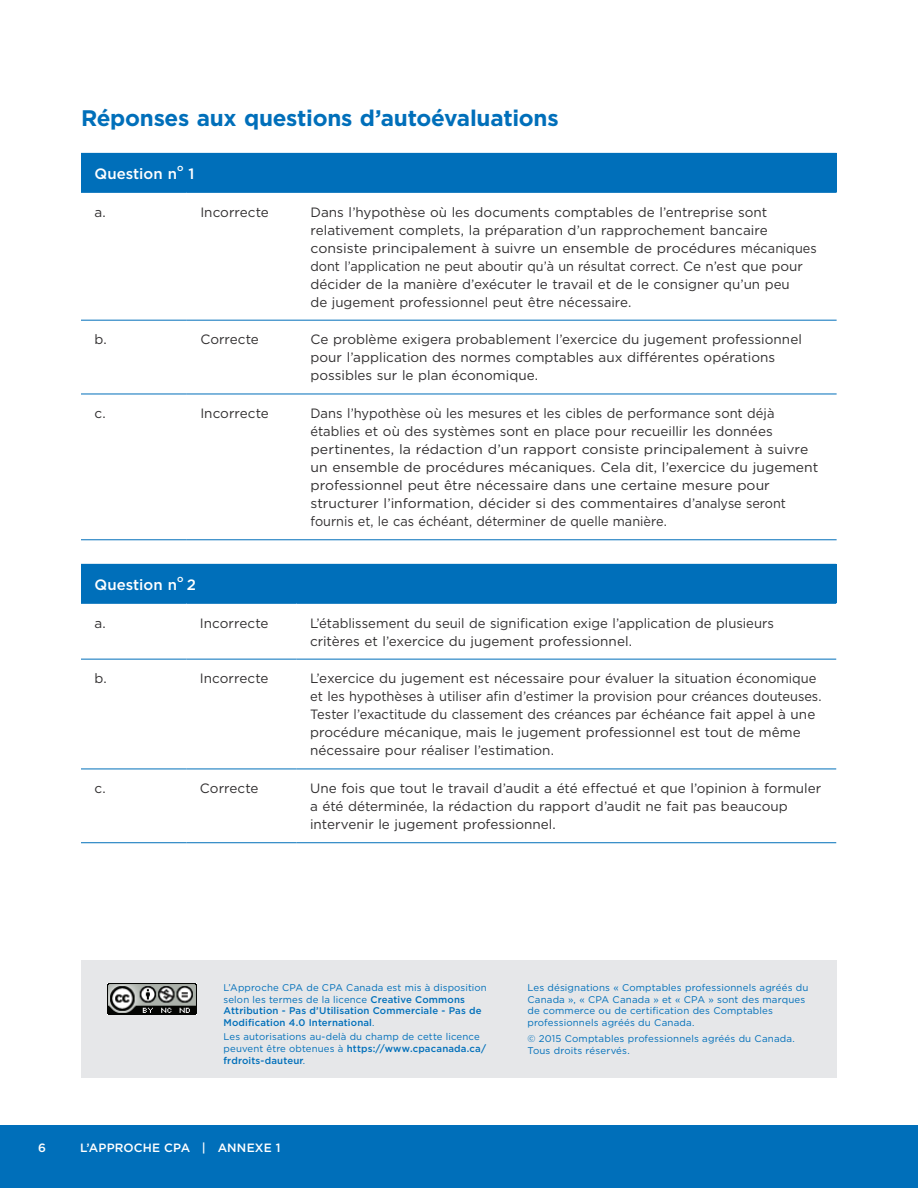
<style>
.page{position:relative;width:918px;height:1188px;background:#fff}
.page>*{position:absolute;margin:0;border:0;box-sizing:border-box;transform-origin:0 0}
.t1{font:700 22.5px "Gotham";letter-spacing:-.01em;color:#006fba}
.t2{font:500 15px "Gotham";color:#fff}
.t3{font:13.5px/18px "Gotham";color:#312f30}
.t4{font:13.5px/18px "Gotham";color:#312f30;scale:.96 1}
.t5{font:500 12px "Gotham";letter-spacing:.01em;color:#fff}
.t6{font:9.75px/11.6px "Gotham";letter-spacing:.015em;color:#006fba}
.t7{font:500 9.75px/11.6px "Gotham";letter-spacing:.01em;color:#006fba}
.t8{font:500 9.75px "Gotham";color:#fff}
.s1{font-weight:400}
.s2{font-weight:500}
</style>
<div class="page">
<div style="left:0;top:1125px;width:918px;height:63px;background:#006fba"></div>
<div style="left:81px;top:960px;width:756px;height:118px;background:#e6e7e9"></div>
<img style="left:107px;top:983px;width:90px;height:32px">
<div style="left:81px;top:153px;width:756px;height:39px;background:#006fba"></div>
<hr style="left:81px;top:192px;width:106px;height:1px;background:#006fba">
<hr style="left:187px;top:192px;width:110px;height:1px;background:#006fba">
<hr style="left:297px;top:192px;width:540px;height:1px;background:#006fba">
<hr style="left:187px;top:320px;width:110px;height:1px;background:#006fba">
<hr style="left:297px;top:320px;width:540px;height:1px;background:#006fba">
<hr style="left:187px;top:394px;width:110px;height:1px;background:#006fba">
<hr style="left:297px;top:394px;width:540px;height:1px;background:#006fba">
<hr style="left:81px;top:320px;width:106px;height:1px;background:#006fba">
<hr style="left:81px;top:394px;width:106px;height:1px;background:#006fba">
<hr style="left:81px;top:540px;width:106px;height:1px;background:#006fba">
<hr style="left:187px;top:540px;width:110px;height:1px;background:#006fba">
<hr style="left:297px;top:540px;width:540px;height:1px;background:#006fba">
<div style="left:81px;top:564px;width:755px;height:39px;background:#006fba"></div>
<hr style="left:81px;top:603px;width:105px;height:1px;background:#006fba">
<hr style="left:186px;top:603px;width:111px;height:1px;background:#006fba">
<hr style="left:297px;top:603px;width:539px;height:1px;background:#006fba">
<hr style="left:186px;top:659px;width:111px;height:1px;background:#006fba">
<hr style="left:297px;top:659px;width:539px;height:1px;background:#006fba">
<hr style="left:186px;top:769px;width:111px;height:1px;background:#006fba">
<hr style="left:297px;top:769px;width:539px;height:1px;background:#006fba">
<hr style="left:186px;top:842px;width:111px;height:1px;background:#006fba">
<hr style="left:297px;top:842px;width:539px;height:1px;background:#006fba">
<hr style="left:81px;top:659px;width:105px;height:1px;background:#006fba">
<hr style="left:81px;top:769px;width:105px;height:1px;background:#006fba">
<hr style="left:81px;top:842px;width:105px;height:1px;background:#006fba">
<h3 class="t1" style="left:81px;top:103px;width:479px">Réponses aux questions d’autoévaluations</h3>
<h4 class="t2" style="left:95px;top:164px;width:84px">Question n</h4>
<h4 class="t8" style="left:177px;top:162px;width:8px">o</h4>
<h4 class="t2" style="left:189px;top:164px;width:7px">1</h4>
<p class="t3" style="left:94px;top:203px;width:13px">a.</p>
<p class="t3" style="left:200px;top:203px;width:70px">Incorrecte</p>
<p class="t3" style="left:310px;top:203px;width:508px">Dans l’hypothèse où les documents comptables de l’entreprise sont relativement complets, la préparation d’un rapprochement bancaire consiste principalement à suivre un ensemble de procédures mécaniques dont l’application ne peut aboutir qu’à un résultat correct. Ce n’est que pour décider de la manière d’exécuter le travail et de le consigner qu’un peu<br>de jugement professionnel peut être nécessaire.</p>
<p class="t3" style="left:94px;top:330px;width:14px">b.</p>
<p class="t3" style="left:200px;top:330px;width:60px">Correcte</p>
<p class="t3" style="left:310px;top:330px;width:493px">Ce problème exigera probablement l’exercice du jugement professionnel pour l’application des normes comptables aux différentes opérations possibles sur le plan économique.</p>
<p class="t3" style="left:94px;top:404px;width:13px">c.</p>
<p class="t3" style="left:200px;top:404px;width:70px">Incorrecte</p>
<p class="t4" style="left:310px;top:404px;width:531px">Dans l’hypothèse où les mesures et les cibles de performance sont déjà établies et où des systèmes sont en place pour recueillir les données pertinentes, la rédaction d’un rapport consiste principalement à suivre un ensemble de procédures mécaniques. Cela dit, l’exercice du jugement professionnel peut être nécessaire dans une certaine mesure pour structurer l’information, décider si des commentaires d’analyse seront fournis et, le cas échéant, déterminer de quelle manière.</p>
<h4 class="t2" style="left:94px;top:575px;width:84px">Question n</h4>
<h4 class="t8" style="left:177px;top:573px;width:8px">o</h4>
<h4 class="t2" style="left:187px;top:575px;width:11px">2</h4>
<p class="t3" style="left:95px;top:614px;width:13px">a.</p>
<p class="t3" style="left:200px;top:614px;width:70px">Incorrecte</p>
<p class="t3" style="left:310px;top:614px;width:465px">L’établissement du seuil de signification exige l’application de plusieurs critères et l’exercice du jugement professionnel.</p>
<p class="t3" style="left:94px;top:669px;width:14px">b.</p>
<p class="t3" style="left:200px;top:669px;width:70px">Incorrecte</p>
<p class="t3" style="left:310px;top:669px;width:513px">L’exercice du jugement est nécessaire pour évaluer la situation économique et les hypothèses à utiliser afin d’estimer la provision pour créances douteuses.<br>Tester l’exactitude du classement des créances par échéance fait appel à une procédure mécanique, mais le jugement professionnel est tout de même nécessaire pour réaliser l’estimation.</p>
<p class="t3" style="left:94px;top:779px;width:13px">c.</p>
<p class="t3" style="left:200px;top:779px;width:60px">Correcte</p>
<p class="t3" style="left:310px;top:779px;width:513px">Une fois que tout le travail d’audit a été effectué et que l’opinion à formuler a été déterminée, la rédaction du rapport d’audit ne fait pas beaucoup intervenir le jugement professionnel.</p>
<p class="t7" style="left:224px;top:982px;width:265px"><span class="s1">L’Approche CPA de CPA Canada est mis à disposition selon les termes de la licence</span> Creative Commons Attribution - Pas d’utilisation Commerciale - Pas de Modification 4.0 International<span class="s1">.</span></p>
<p class="t6" style="left:224px;top:1031px;width:264px">Les autorisations au-delà du champ de cette licence peuvent être obtenues à <span class="s2">https://www.cpacanada.ca/ frdroits-dauteur</span>.</p>
<p class="t5" style="left:38px;top:1140px;width:9px">6</p>
<p class="t5" style="left:80px;top:1140px;width:202px">L’APProChe CPA | Annexe 1</p>
<p class="t6" style="left:527px;top:981px;width:283px">Les désignations « Comptables professionnels agréés du Canada », « CPA Canada » et « CPA » sont des marques de commerce ou de certification des Comptables professionnels agréés du Canada.</p>
<p class="t6" style="left:527px;top:1032px;width:269px">© 2015 Comptables professionnels agréés du Canada.<br>Tous droits réservés.</p>
</div>
